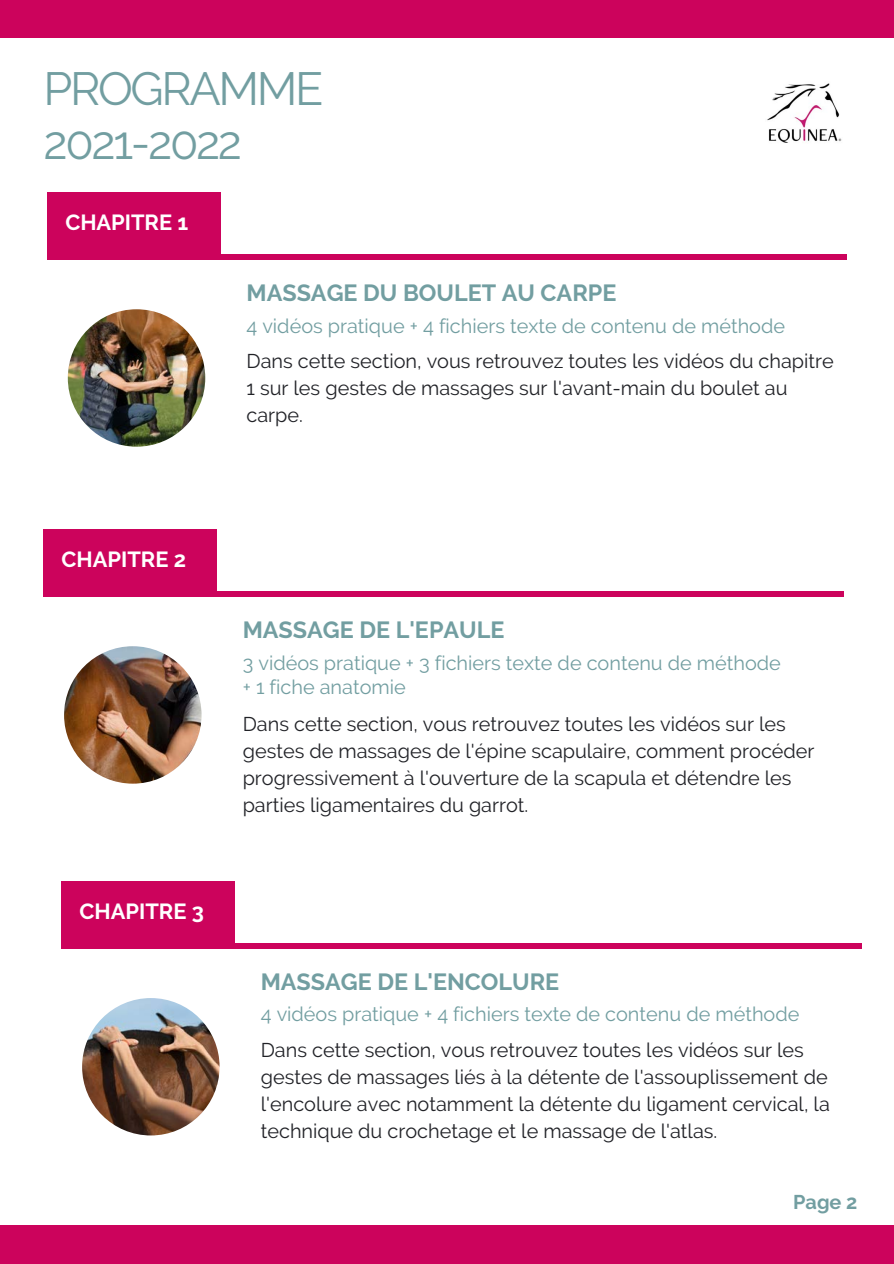
<style>
.page{position:relative;width:894px;height:1264px;background:#fff}
.page>*{position:absolute;margin:0;border:0;box-sizing:border-box;transform-origin:0 0}
.t1{font:46.35px "Raleway";letter-spacing:-.05em;color:#729ea1}
.t2{font:700 23.4px "Raleway";color:#729ea1}
.t3{font:700 21.9px "Raleway";color:#fff}
.t4{font:19.8px/27px "Raleway";color:#212227}
.t5{font:19.8px "Raleway";color:#729ea1}
.t6{font:700 19.8px "Raleway";color:#729ea1}
</style>
<div class="page">
<div style="left:49px;top:254px;width:797px;height:6px;background:#cc035c"></div>
<div style="left:47px;top:192px;width:174px;height:68px;background:#cc035c"></div>
<img style="left:767px;top:83px;width:75px;height:60px">
<img style="left:68px;top:309px;width:137px;height:137px;border-radius:50%">
<div style="left:0;top:1225px;width:893px;height:38px;background:#cc035c"></div>
<div style="left:0;top:0;width:893px;height:38px;background:#cc035c"></div>
<div style="left:45px;top:591px;width:797px;height:6px;background:#cc035c"></div>
<div style="left:44px;top:529px;width:173px;height:67px;background:#cc035c"></div>
<img style="left:64px;top:646px;width:137px;height:137px;border-radius:50%">
<div style="left:63px;top:943px;width:797px;height:5px;background:#cc035c"></div>
<div style="left:62px;top:880px;width:173px;height:68px;background:#cc035c"></div>
<img style="left:82px;top:998px;width:137px;height:137px;border-radius:50%">
<p class="t1" style="left:44px;top:61px;width:281px">PROGRAMME</p>
<p class="t1" style="left:44px;top:115px;width:200px">2021-2022</p>
<p class="t3" style="left:65px;top:210px;width:124px">CHAPITRE 1</p>
<p class="t2" style="left:246px;top:279px;width:371px">MASSAGE DU BOULET AU CARPE</p>
<p class="t5" style="left:246px;top:314px;width:540px">4 vidéos pratique + 4 fichiers texte de contenu de méthode</p>
<p class="t4" style="left:246px;top:347px;width:588px">Dans cette section, vous retrouvez toutes les vidéos du chapitre<br>1 sur les gestes de massages sur l'avant-main du boulet au carpe.</p>
<p class="t3" style="left:62px;top:547px;width:126px">CHAPITRE 2</p>
<p class="t3" style="left:80px;top:899px;width:126px">CHAPITRE 3</p>
<p class="t2" style="left:243px;top:616px;width:263px">MASSAGE DE L'EPAULE</p>
<p class="t5" style="left:243px;top:651px;width:539px">3 vidéos pratique + 3 fichiers texte de contenu de méthode</p>
<p class="t5" style="left:243px;top:676px;width:164px">+ 1 fiche anatomie</p>
<p class="t4" style="left:243px;top:710px;width:573px">Dans cette section, vous retrouvez toutes les vidéos sur les gestes de massages de l'épine scapulaire, comment procéder progressivement à l'ouverture de la scapula et détendre les parties ligamentaires du garrot.</p>
<p class="t2" style="left:261px;top:968px;width:300px">MASSAGE DE L'ENCOLURE</p>
<p class="t5" style="left:261px;top:1002px;width:540px">4 vidéos pratique + 4 fichiers texte de contenu de méthode</p>
<p class="t4" style="left:261px;top:1036px;width:570px">Dans cette section, vous retrouvez toutes les vidéos sur les gestes de massages liés à la détente de l'assouplissement de l'encolure avec notamment la détente du ligament cervical, la technique du crochetage et le massage de l'atlas.</p>
<p class="t6" style="left:793px;top:1190px;width:66px">Page 2</p>
</div>
